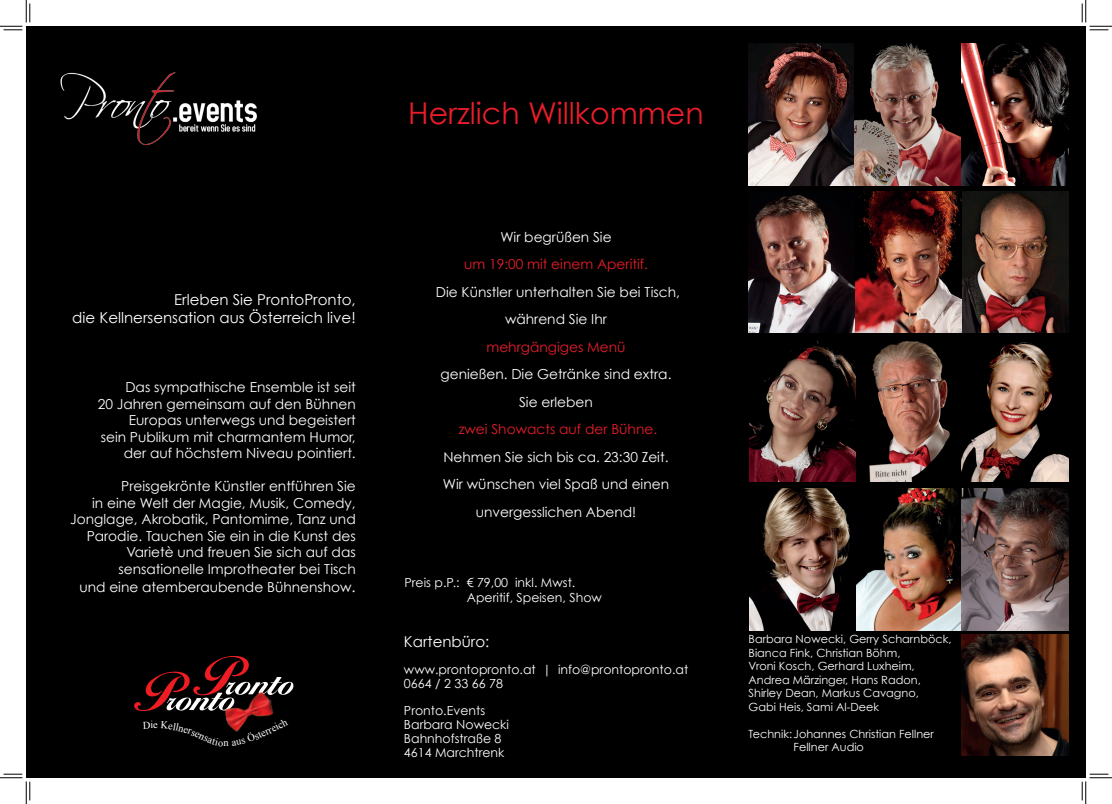
<style>
.page{position:relative;width:1112px;height:804px;background:#fff}
.page>*{position:absolute;margin:0;border:0;box-sizing:border-box;transform-origin:0 0}
.t1{font:30px "Century Gothic";color:#e81d2a}
.t2{font:15px/18px "Century Gothic";color:#fff;text-align:right}
.t3{font:13.75px/16.5px "Century Gothic";color:#fff;text-align:center}
.t4{font:13.75px "Century Gothic";color:#e81d2a}
.t5{font:12.5px/13.8px "Century Gothic";color:#fff}
.t6{font:11.25px/13.5px "Century Gothic";color:#fff}
.t7{font:10.5px "Times New Roman";color:#fff}
.s1{font-size:15px}
</style>
<div class="page">
<div style="left:26px;top:26px;width:1060px;height:603px;background:#000"></div>
<div style="left:26px;top:630px;width:1060px;height:147px;background:#000"></div>
<div style="left:26px;top:629px;width:1060px;height:148px;border:1px solid #000"></div>
<img style="left:749px;top:44px;width:319px;height:142px">
<img style="left:749px;top:340px;width:319px;height:141px">
<img style="left:749px;top:191px;width:319px;height:142px">
<img style="left:749px;top:488px;width:319px;height:142px">
<img style="left:962px;top:635px;width:106px;height:120px">
<img style="left:60px;top:72px;width:197px;height:73px">
<svg style="left:0;top:0;width:31px;height:31px"></svg>
<svg style="left:0;top:773px;width:31px;height:31px"></svg>
<svg style="left:1081px;top:0;width:31px;height:31px"></svg>
<svg style="left:1081px;top:773px;width:31px;height:31px"></svg>
<svg style="left:134px;top:655px;width:160px;height:77px"></svg>
<h1 class="t1" style="left:408px;top:95px;width:297px">Herzlich Willkommen</h1>
<p class="t3" style="left:500px;top:228px;width:113px">Wir begrüßen Sie</p>
<p class="t4" style="left:464px;top:256px;width:185px">um 19:00 mit einem Aperitif.</p>
<p class="t3" style="left:436px;top:278px;width:246px;line-height:27.5px">Die Künstler unterhalten Sie bei Tisch, während Sie Ihr</p>
<p class="t4" style="left:486px;top:338px;width:141px">mehrgängiges Menü</p>
<p class="t3" style="left:441px;top:360px;width:232px;line-height:27.5px">genießen. Die Getränke sind extra.<br>Sie erleben</p>
<p class="t4" style="left:459px;top:421px;width:200px">zwei Showacts auf der Bühne.</p>
<p class="t3" style="left:443px;top:443px;width:228px;line-height:27.5px">Nehmen Sie sich bis ca. 23:30 Zeit.<br>Wir wünschen viel Spaß und einen unvergesslichen Abend!</p>
<p class="t2" style="left:72px;top:290px;width:285px">Erleben Sie ProntoPronto,<br>die Kellnersensation aus Österreich live!</p>
<p class="t3" style="left:98px;top:379px;width:260px;text-align:right">Das sympathische Ensemble ist seit<br>20 Jahren gemeinsam auf den Bühnen Europas unterwegs und begeistert<br>sein Publikum mit charmantem Humor, der auf höchstem Niveau pointiert.</p>
<p class="t3" style="left:70px;top:478px;width:287px;text-align:right">Preisgekrönte Künstler entführen Sie<br>in eine Welt der Magie, Musik, Comedy, Jonglage, Akrobatik, Pantomime, Tanz und Parodie. Tauchen Sie ein in die Kunst des Varietè und freuen Sie sich auf das sensationelle Improtheater bei Tisch</p>
<p class="t3" style="left:79px;top:578px;width:278px">und eine atemberaubende Bühnenshow<span class="s1">.</span></p>
<p class="t5" style="left:467px;top:575px;width:137px;line-height:15px;text-indent:-62px">Preis p.P.: € 79,00 inkl. Mwst.<br>Aperitif, Speisen, Show</p>
<p class="t2" style="left:404px;top:632px;width:87px">Kartenbüro:</p>
<p class="t5" style="left:404px;top:662px;width:286px">www.prontopronto.at | info@prontopronto.at<br>0664 / 2 33 66 78</p>
<p class="t5" style="left:404px;top:704px;width:107px">Pronto.Events<br>Barbara Nowecki<br>Bahnhofstraße 8<br>4614 Marchtrenk</p>
<p class="t7" style="left:153px;top:717px;width:6px">e</p>
<p class="t7" style="left:224px;top:736px;width:7px">n</p>
<p class="t6" style="left:749px;top:632px;width:204px">Barbara Nowecki, Gerry Scharnböck,<br>Bianca Fink, Christian Böhm,<br>Vroni Kosch, Gerhard Luxheim,<br>Andrea Märzinger, Hans Radon,<br>Shirley Dean, Markus Cavagno,<br>Gabi Heis, Sami Al-Deek</p>
<p class="t6" style="left:794px;top:727px;width:142px;text-indent:-45px">Technik: Johannes Christian Fellner<br>Fellner Audio</p>
</div>
